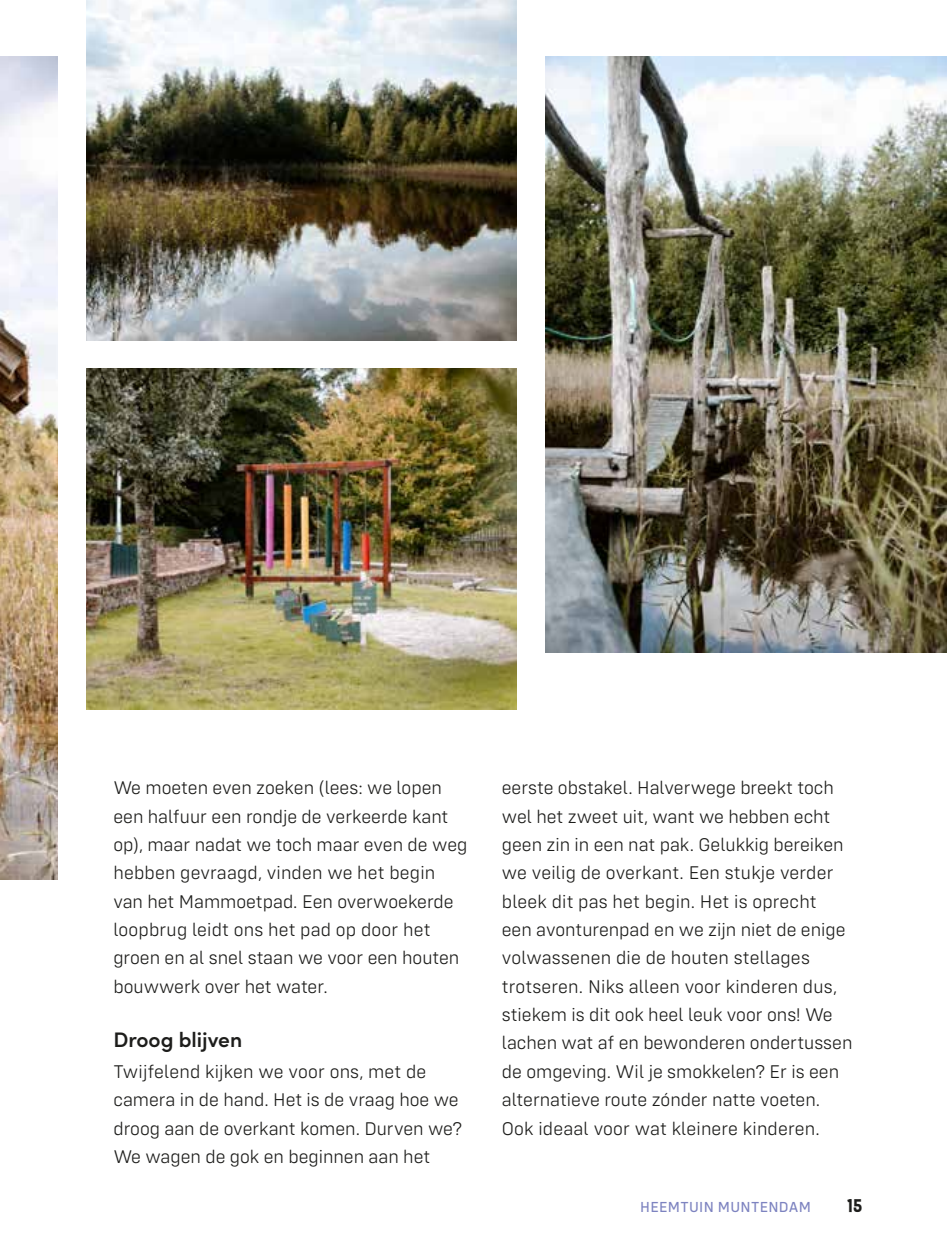
<style>
.page{position:relative;width:947px;height:1248px;background:#fff}
.page>*{position:absolute;margin:0;border:0;box-sizing:border-box;transform-origin:0 0}
.t1{font:600 21px "Sofia Pro";color:#1d1d1b}
.t2{font:20px "Elixir Sans";color:#1d1d1b}
.t3{font:300 19px/28.4px "Config Rounded";color:#1d1d1b}
.t4{font:15px "Config Text";letter-spacing:.02em;color:#7d83c0}
</style>
<div class="page">
<img style="left:86px;top:369px;width:431px;height:340px">
<img style="left:0;top:57px;width:57px;height:822px">
<img style="left:86px;top:0;width:431px;height:340px">
<img style="left:545px;top:57px;width:402px;height:595px">
<p class="t3" style="left:113px;top:773px;width:355px">We moeten even zoeken (lees: we lopen een halfuur een rondje de verkeerde kant op), maar nadat we toch maar even de weg hebben gevraagd, vinden we het begin van het Mammoetpad. Een overwoekerde loopbrug leidt ons het pad op door het groen en al snel staan we voor een houten bouwwerk over het water.</p>
<p class="t1" style="left:113px;top:1024px;width:130px">Droog blijven</p>
<p class="t3" style="left:113px;top:1057px;width:350px">Twijfelend kijken we voor ons, met de camera in de hand. Het is de vraag hoe we droog aan de overkant komen. Durven we?<br>We wagen de gok en beginnen aan het</p>
<p class="t3" style="left:502px;top:773px;width:352px">eerste obstakel. Halverwege breekt toch wel het zweet uit, want we hebben echt geen zin in een nat pak. Gelukkig bereiken we veilig de overkant. Een stukje verder bleek dit pas het begin. Het is oprecht<br>een avonturenpad en we zijn niet de enige volwassenen die de houten stellages trotseren. Niks alleen voor kinderen dus, stiekem is dit ook heel leuk voor ons! We lachen wat af en bewonderen ondertussen de omgeving. Wil je smokkelen? Er is een alternatieve route zónder natte voeten.<br>Ook ideaal voor wat kleinere kinderen.</p>
<p class="t4" style="left:640px;top:1197px;width:172px">HEEMTUIN MUNTENDAM</p>
<p class="t2" style="left:847px;top:1192px;width:16px">15</p>
</div>
